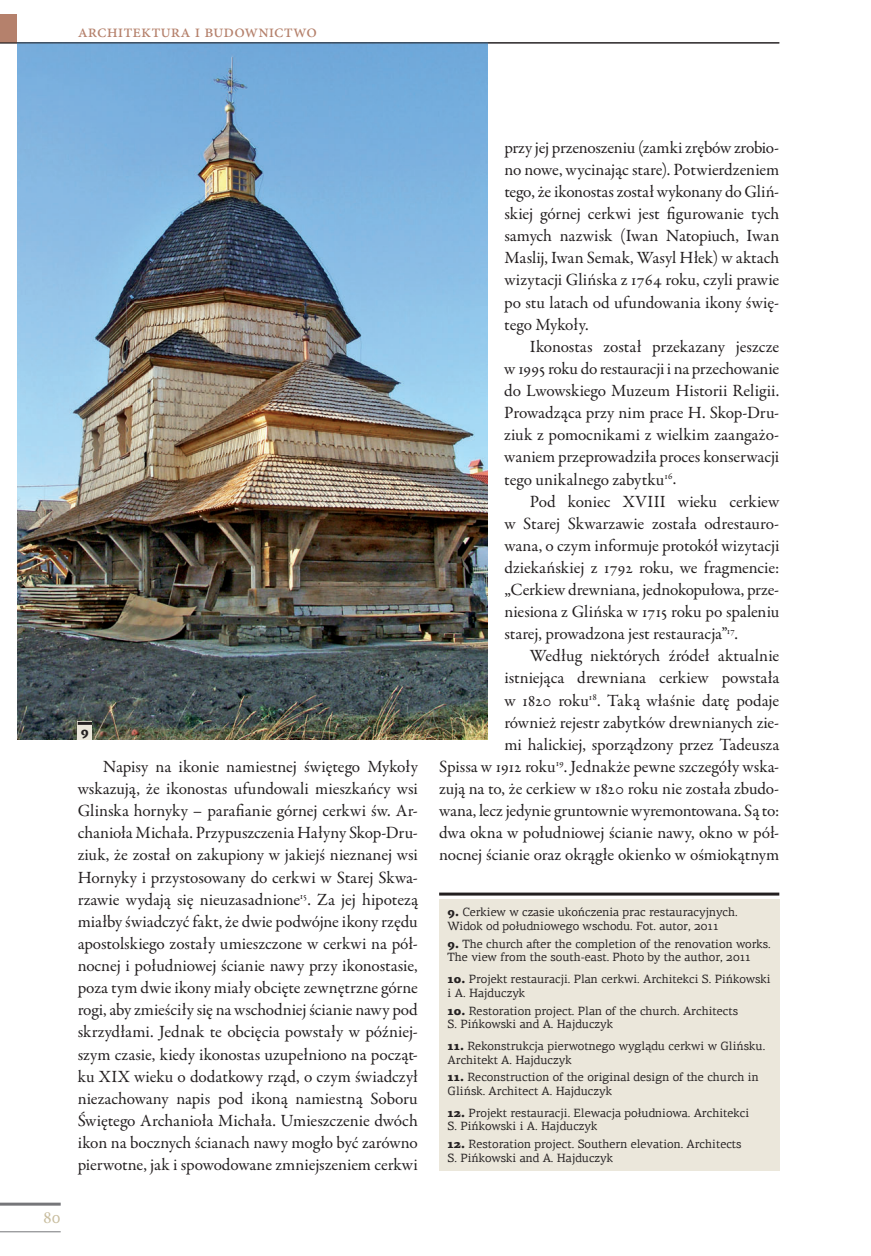
<style>
.page{position:relative;width:871px;height:1256px;background:#fff}
.page>*{position:absolute;margin:0;border:0;box-sizing:border-box;transform-origin:0 0}
.t1{font:18px "Minion Pro";color:#b5816c}
.t2{font:18px "Minion Pro";color:#c8bd9e}
.t3{font:17.25px/22px "Garamond Premr Pro";color:#231f20;text-align:justify}
.t4{font:900 12.75px "PF Agora Serif Pro";color:#231f20}
.t5{font:12px/13.5px "PF Agora Serif Pro";color:#231f20}
.s1{font-weight:900}
</style>
<div class="page">
<hr style="left:0;top:1202px;width:61px;height:3px;background:#757679">
<hr style="left:0;top:1231px;width:61px;height:1px;background:#757679">
<div style="left:439px;top:899px;width:340px;height:271px;background:#ebe7db"></div>
<hr style="left:439px;top:892px;width:340px;height:3px;background:#231f20">
<img style="left:17px;top:44px;width:470px;height:695px">
<div style="left:78px;top:722px;width:14px;height:18px;background:#ebe7db"></div>
<hr style="left:78px;top:722px;width:14px;height:3px;background:#231f20">
<div style="left:0;top:14px;width:17px;height:29px;background:#b5816c"></div>
<hr style="left:0;top:43px;width:779px;height:1px;background:#231f20">
<p class="t1" style="left:78px;top:20px;width:241px">architektura i budownictwo</p>
<p class="t2" style="left:43px;top:1206px;width:19px">80</p>
<p class="t4" style="left:81px;top:723px;width:10px">9</p>
<p class="t3" style="left:78px;top:756px;width:342px;text-indent:26px">Napisy na ikonie namiestnej świętego Mykoły wskazują, że ikonostas ufundowali mieszkańcy wsi Glinska hornyky – parafianie górnej cerkwi św. Ar&shy;chanioła Michała. Przypuszczenia Hałyny Skop-Dru&shy;ziuk, że został on zakupiony w jakiejś nieznanej wsi Hornyky i przystosowany do cerkwi w Starej Skwa&shy;rzawie wydają się nieuzasadnione<sup>15</sup>. Za jej hipotezą miałby świadczyć fakt, że dwie podwójne ikony rzędu apostolskiego zostały umieszczone w cerkwi na pół&shy;nocnej i południowej ścianie nawy przy ikonostasie, poza tym dwie ikony miały obcięte zewnętrzne górne rogi, aby zmieściły się na wschodniej ścianie nawy pod skrzydłami. Jednak te obcięcia powstały w później&shy;szym czasie, kiedy ikonostas uzupełniono na począt&shy;ku XIX wieku o dodatkowy rząd, o czym świadczył niezachowany napis pod ikoną namiestną Soboru Świętego Archanioła Michała. Umieszczenie dwóch ikon na bocznych ścianach nawy mogło być zarówno pierwotne, jak i spowodowane zmniejszeniem cerkwi</p>
<p class="t3" style="left:504px;top:137px;width:276px">przy jej przenoszeniu (zamki zrębów zrobio&shy;no nowe, wycinając stare). Potwierdzeniem tego, że ikonostas został wykonany do Gliń&shy;skiej górnej cerkwi jest figurowanie tych samych nazwisk (Iwan Natopiuch, Iwan Maslij, Iwan Semak, Wasyl Hłek) w aktach wizytacji Glińska z 1764 roku, czyli prawie po stu latach od ufundowania ikony świę&shy;tego Mykoły.</p>
<p class="t3" style="left:504px;top:336px;width:276px;text-indent:26px">Ikonostas został przekazany jeszcze w 1995 roku do restauracji i na przechowanie do Lwowskiego Muzeum Historii Religii.<br>Prowadząca przy nim prace H. Skop-Dru&shy;ziuk z pomocnikami z wielkim zaangażo&shy;waniem przeprowadziła proces konserwacji tego unikalnego zabytku<sup>16</sup>.</p>
<p class="t3" style="left:504px;top:490px;width:277px;text-indent:26px">Pod koniec XVIII wieku cerkiew w Starej Skwarzawie została odrestauro&shy;wana, o czym informuje protokół wizytacji dziekańskiej z 1792 roku, we fragmencie: „Cerkiew drewniana, jednokopułowa, prze&shy;niesiona z Glińska w 1715 roku po spaleniu starej, prowadzona jest restauracja”<sup>17</sup>.</p>
<p class="t3" style="left:439px;top:645px;width:342px;text-align:right">Według niektórych źródeł aktualnie<br>istniejąca drewniana cerkiew powstała<br>w 1820 roku<sup>18</sup>. Taką właśnie datę podaje<br>również rejestr zabytków drewnianych zie-<br>mi halickiej, sporządzony przez Tadeusza<br>Spissa w 1912 roku<sup>19</sup>. Jednakże pewne szczegóły wska&shy;zują na to, że cerkiew w 1820 roku nie została zbudo&shy;wana, lecz jedynie gruntownie wyremontowana. Są to: dwa okna w południowej ścianie nawy, okno w pół&shy;nocnej ścianie oraz okrągłe okienko w ośmiokątnym</p>
<p class="t5" style="left:448px;top:905px;width:292px"><span class="s1">9.</span> Cerkiew w czasie ukończenia prac restauracyjnych.<br>Widok od południowego wschodu. Fot. autor, 2011</p>
<p class="t5" style="left:448px;top:937px;width:325px"><span class="s1">9.</span> The church after the completion of the renovation works.<br>The view from the south-east. Photo by the author, 2011</p>
<p class="t5" style="left:448px;top:972px;width:325px"><span class="s1">10.</span> Projekt restauracji. Plan cerkwi. Architekci S. Pińkowski i A. Hajduczyk</p>
<p class="t5" style="left:448px;top:1003px;width:292px"><span class="s1">10.</span> Restoration project. Plan of the church. Architects<br>S. Pińkowski and A. Hajduczyk</p>
<p class="t5" style="left:448px;top:1039px;width:319px"><span class="s1">11.</span> Rekonstrukcja pierwotnego wyglądu cerkwi w Glińsku.<br>Architekt A. Hajduczyk</p>
<p class="t5" style="left:448px;top:1070px;width:313px"><span class="s1">11.</span> Reconstruction of the original design of the church in<br>Glińsk. Architect A. Hajduczyk</p>
<p class="t5" style="left:448px;top:1106px;width:303px"><span class="s1">12.</span> Projekt restauracji. Elewacja południowa. Architekci<br>S. Pińkowski i A. Hajduczyk</p>
<p class="t5" style="left:448px;top:1137px;width:295px"><span class="s1">12.</span> Restoration project. Southern elevation. Architects<br>S. Pińkowski and A. Hajduczyk</p>
</div>
